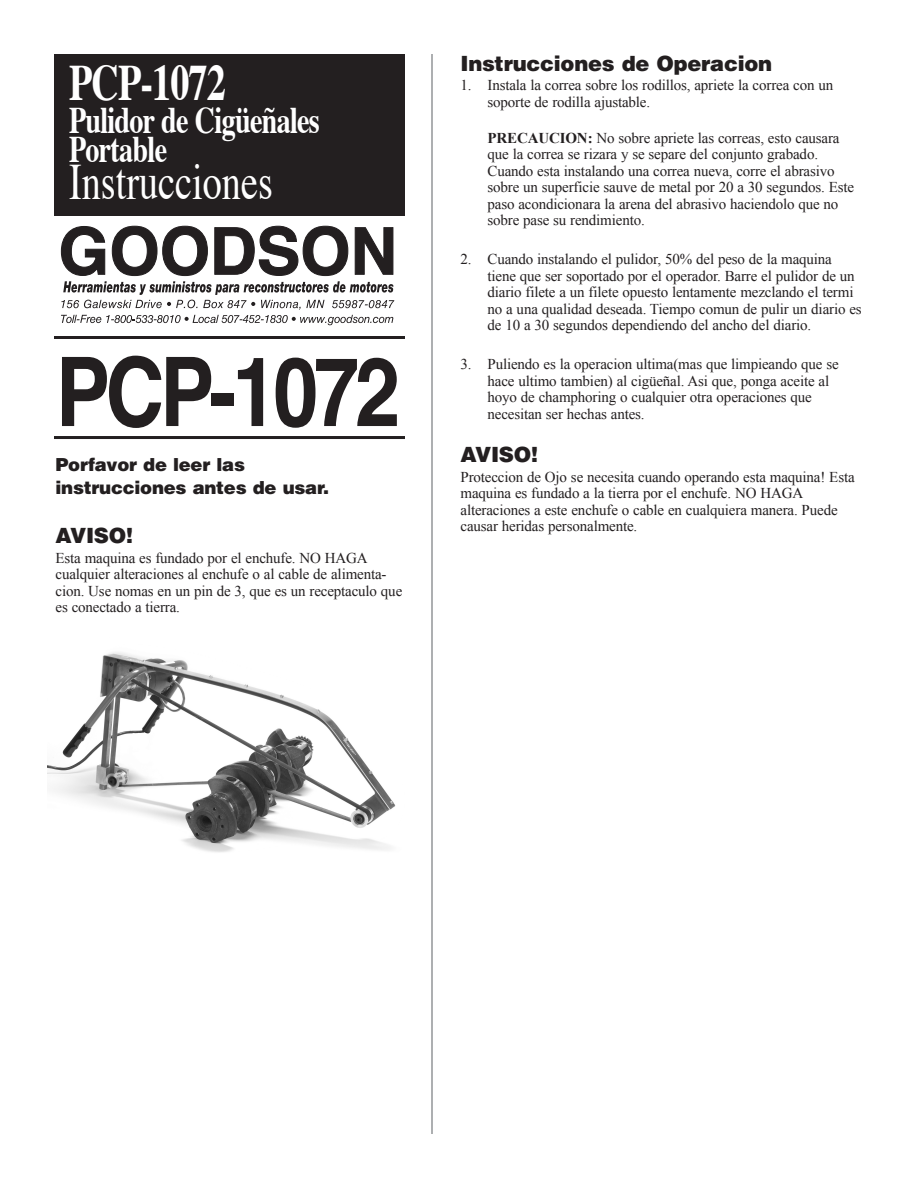
<style>
.page{position:relative;width:918px;height:1188px;background:#fff}
.page>*{position:absolute;margin:0;border:0;box-sizing:border-box;transform-origin:0 0}
.t1{font:700 96px "Helvetica";letter-spacing:-.055em;color:#231f20;scale:.85 1}
.t2{font:51px "Times";color:#fff;scale:.75 1}
.t3{font:700 51px "Times";letter-spacing:-.025em;color:#fff;scale:.75 1}
.t4{font:700 37.5px/28.5px "Times";letter-spacing:-.025em;color:#fff;scale:.75 1}
.t5{font:900 21px "Helvetica";letter-spacing:-.015em;color:#231f20}
.t6{font:900 18px/22.5px "Helvetica";letter-spacing:-.015em;color:#231f20}
.t7{font:15px/16.5px "Times New Roman";letter-spacing:-.01em;color:#231f20}
.s1{font-weight:700}
</style>
<div class="page">
<div style="left:54px;top:54px;width:351px;height:162px;background:#231f20"></div>
<svg style="left:61px;top:226px;width:333px;height:99px"></svg>
<hr style="left:54px;top:336px;width:351px;height:3px;background:#231f20">
<hr style="left:54px;top:436px;width:351px;height:3px;background:#231f20">
<hr style="left:431px;top:54px;width:2px;height:1080px;background:#939598">
<img style="left:48px;top:652px;width:348px;height:200px">
<h2 class="t3" style="left:69px;top:62px;width:211px">PCP-1072</h2>
<h3 class="t4" style="left:69px;top:110px;width:336px">Pulidor de Cigüeñales<br>Portable</h3>
<h2 class="t2" style="left:69px;top:161px;width:273px">Instrucciones</h2>
<h1 class="t1" style="left:55px;top:352px;width:407px">PCP-1072</h1>
<p class="t6" style="left:56px;top:454px;width:275px">Porfavor de leer las instrucciones antes de usar.</p>
<h3 class="t5" style="left:56px;top:524px;width:79px">AVISO!</h3>
<p class="t7" style="left:55px;top:549px;width:348px">Esta maquina es fundado por el enchufe. NO HAGA cualquier alteraciones al enchufe o al cable de alimenta&shy;cion. Use nomas en un pin de 3, que es un receptaculo que es conectado a tierra.</p>
<h3 class="t5" style="left:460px;top:51px;width:313px">Instrucciones de Operacion</h3>
<p class="t7" style="left:488px;top:77px;width:347px;text-indent:-27px">1. Instala la correa sobre los rodillos, apriete la correa con un soporte de rodilla ajustable.</p>
<p class="t7" style="left:488px;top:129px;width:368px"><span class="s1">PRECAUCION:</span> No sobre apriete las correas, esto causara que la correa se rizara y se separe del conjunto grabado.<br>Cuando esta instalando una correa nueva, corre el abrasivo sobre un superficie sauve de metal por 20 a 30 segundos. Este paso acondicionara la arena del abrasivo haciendolo que no sobre pase su rendimiento.</p>
<p class="t7" style="left:488px;top:251px;width:376px;text-indent:-27px">2. Cuando instalando el pulidor, 50% del peso de la maquina tiene que ser soportado por el operador. Barre el pulidor de un diario filete a un filete opuesto lentamente mezclando el termi no a una qualidad deseada. Tiempo comun de pulir un diario es de 10 a 30 segundos dependiendo del ancho del diario.</p>
<p class="t7" style="left:488px;top:356px;width:353px;text-indent:-27px">3. Puliendo es la operacion ultima(mas que limpieando que se hace ultimo tambien) al cigüeñal. Asi que, ponga aceite al hoyo de champhoring o cualquier otra operaciones que necesitan ser hechas antes.</p>
<h3 class="t5" style="left:460px;top:443px;width:79px">AVISO!</h3>
<p class="t7" style="left:460px;top:468px;width:396px">Proteccion de Ojo se necesita cuando operando esta maquina! Esta maquina es fundado a la tierra por el enchufe. NO HAGA alteraciones a este enchufe o cable en cualquiera manera. Puede causar heridas personalmente.</p>
</div>
